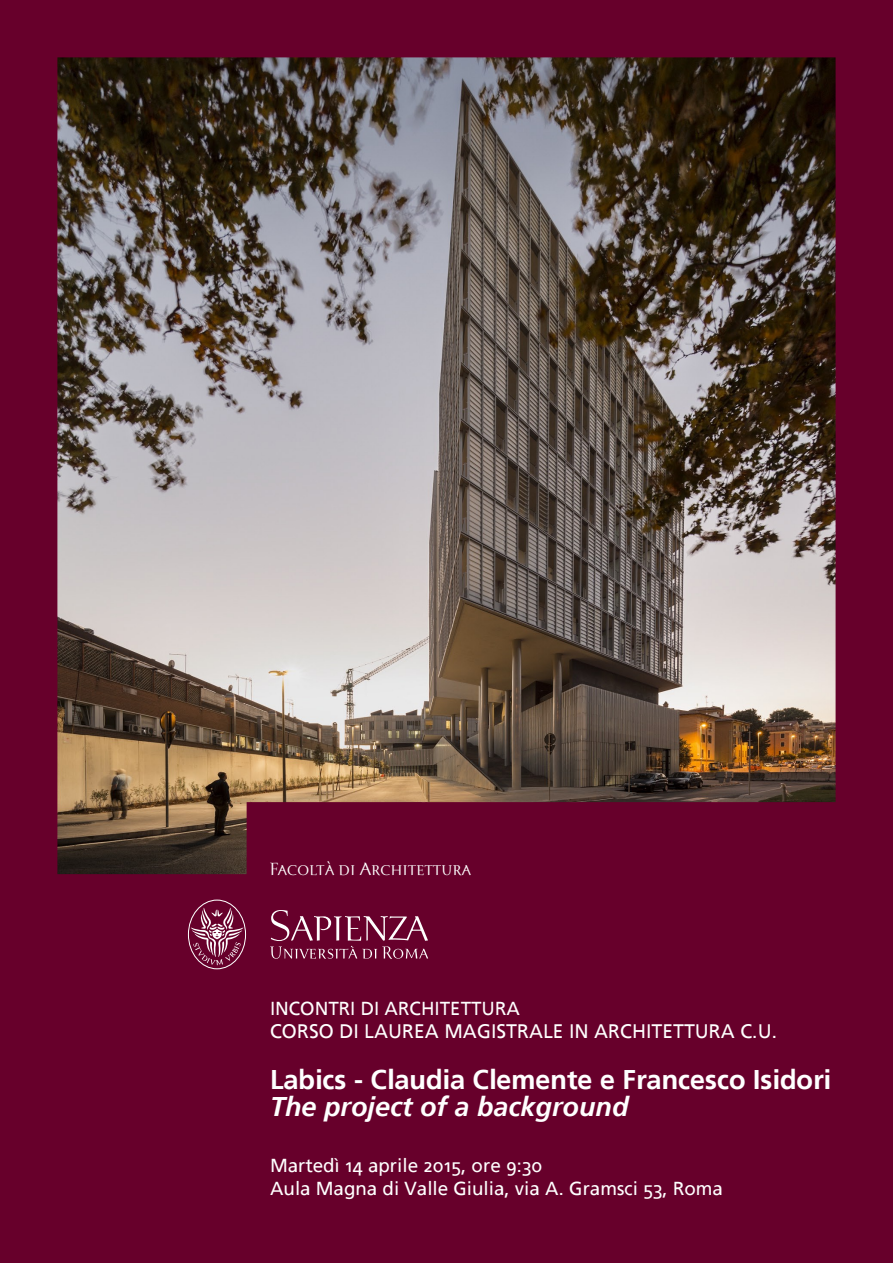
<style>
.page{position:relative;width:893px;height:1263px;background:#fff}
.page>*{position:absolute;margin:0;border:0;box-sizing:border-box;transform-origin:0 0}
.t1{font:700 27px "Frutiger Linotype";color:#fff}
.t2{font:italic 700 27px "Frutiger Linotype";color:#fff}
.t3{font:19.5px "Frutiger Linotype";color:#fff}
.t4{font:18.75px/22.5px "Frutiger Linotype";color:#fff}
.t5{font:17.25px "Sapienza Regular SC";letter-spacing:-.01em;color:#fff}
</style>
<div class="page">
<img style="left:0;top:0;width:893px;height:802px">
<div style="left:0;top:802px;width:893px;height:461px;background:#67002b"></div>
<svg style="left:188px;top:899px;width:58px;height:70px"></svg>
<svg style="left:270px;top:910px;width:158px;height:49px"></svg>
<p class="t5" style="left:269px;top:859px;width:204px">Facoltà di Architettura</p>
<p class="t4" style="left:270px;top:997px;width:252px">INCONTRI DI ARCHITETTURA</p>
<p class="t3" style="left:270px;top:1019px;width:509px">CORSO DI LAUREA MAGISTRALE IN ARCHITETTURA C.U.</p>
<h1 class="t1" style="left:270px;top:1063px;width:563px">Labics - Claudia Clemente e Francesco Isidori</h1>
<h1 class="t2" style="left:270px;top:1090px;width:360px">The project of a background</h1>
<p class="t4" style="left:270px;top:1154px;width:454px">Martedì 14 aprile 2015, ore 9:30<br>Aula Magna di Valle Giulia, via A. Gramsci 53, Roma</p>
</div>
